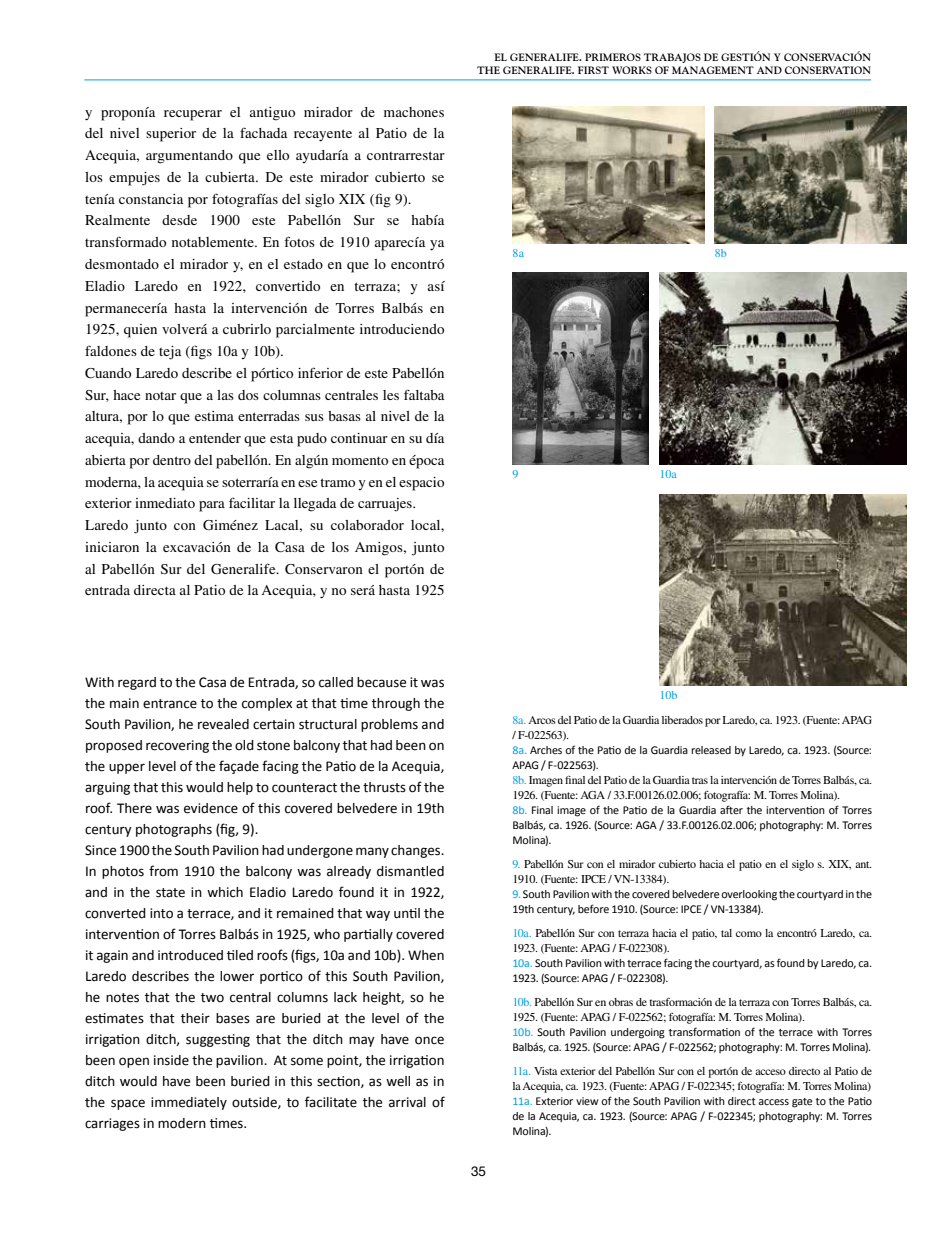
<style>
.page{position:relative;width:936px;height:1234px;background:#fff}
.page>*{position:absolute;margin:0;border:0;box-sizing:border-box;transform-origin:0 0}
.t1{font:15px/21.8px "Times LT Std";letter-spacing:.01em;color:#000}
.t2{font:15px/21px "Calibri";color:#000}
.t3{font:13.5px "Helvetica Neue LT Std";color:#000}
.t4{font:12px/15px "Calibri";letter-spacing:-.015em;color:#000}
.t5{font:12px/15px "Times LT Std";letter-spacing:-.025em;color:#000}
.t6{font:12px "Times LT Std";color:#009fe3}
.t7{font:700 10.5px/12.6px "Goudy Std";letter-spacing:.005em;color:#000;text-align:right}
.s1{color:#009fe3}
</style>
<div class="page">
<hr style="left:84px;top:80px;width:787px;height:1px;background:#009fe3">
<img style="left:714px;top:106px;width:192px;height:137px">
<img style="left:512px;top:106px;width:192px;height:137px">
<img style="left:512px;top:273px;width:136px;height:191px">
<img style="left:659px;top:273px;width:247px;height:191px">
<img style="left:659px;top:494px;width:247px;height:191px">
<p class="t1" style="left:85px;top:101px;width:361px">y proponía recuperar el antiguo mirador de machones del nivel superior de la fachada recayente al Patio de la Acequia, argumentando que ello ayudaría a contrarrestar los empujes de la cubierta. De este mirador cubierto se tenía constancia por fotografías del siglo XIX (fig 9).<br>Realmente desde 1900 este Pabellón Sur se había transformado notablemente. En fotos de 1910 aparecía ya desmontado el mirador y, en el estado en que lo encontró Eladio Laredo en 1922, convertido en terraza; y así permanecería hasta la intervención de Torres Balbás en 1925, quien volverá a cubrirlo parcialmente introduciendo faldones de teja (figs 10a y 10b).<br>Cuando Laredo describe el pórtico inferior de este Pabellón Sur, hace notar que a las dos columnas centrales les faltaba altura, por lo que estima enterradas sus basas al nivel de la acequia, dando a entender que esta pudo continuar en su día abierta por dentro del pabellón. En algún momento en época moderna, la acequia se soterraría en ese tramo y en el espacio exterior inmediato para facilitar la llegada de carruajes.<br>Laredo junto con Giménez Lacal, su colaborador local, iniciaron la excavación de la Casa de los Amigos, junto al Pabellón Sur del Generalife. Conservaron el portón de entrada directa al Patio de la Acequia, y no será hasta 1925</p>
<p class="t7" style="left:477px;top:51px;width:395px">EL GENERALIFE. PRIMEROS TRABAJOS DE GESTIÓN Y CONSERVACIÓN<br>THE GENERALIFE. FIRST WORKS OF MANAGEMENT AND CONSERVATION</p>
<p class="t6" style="left:512px;top:246px;width:13px">8a</p>
<p class="t6" style="left:714px;top:246px;width:13px">8b</p>
<p class="t6" style="left:512px;top:467px;width:7px">9</p>
<p class="t6" style="left:659px;top:467px;width:19px">10a</p>
<p class="t2" style="left:85px;top:671px;width:361px">With regard to the Casa de Entrada, so called because it was the main entrance to the complex at that time through the South Pavilion, he revealed certain structural problems and proposed recovering the old stone balcony that had been on the upper level of the façade facing the Patio de la Acequia, arguing that this would help to counteract the thrusts of the roof. There was evidence of this covered belvedere in 19th century photographs (fig, 9).<br>Since 1900 the South Pavilion had undergone many changes.<br>In photos from 1910 the balcony was already dismantled and in the state in which Eladio Laredo found it in 1922, converted into a terrace, and it remained that way until the intervention of Torres Balbás in 1925, who partially covered it again and introduced tiled roofs (figs, 10a and 10b). When Laredo describes the lower portico of this South Pavilion, he notes that the two central columns lack height, so he estimates that their bases are buried at the level of the irrigation ditch, suggesting that the ditch may have once been open inside the pavilion. At some point, the irrigation ditch would have been buried in this section, as well as in the space immediately outside, to facilitate the arrival of carriages in modern times.</p>
<p class="t3" style="left:471px;top:1162px;width:17px">35</p>
<p class="t6" style="left:659px;top:688px;width:19px">10b</p>
<p class="t5" style="left:512px;top:712px;width:361px"><span class="s1">8a.</span> Arcos del Patio de la Guardia liberados por Laredo, ca. 1923. (Fuente: APAG / F-022563).</p>
<p class="t4" style="left:512px;top:742px;width:361px"><span class="s1">8a.</span> Arches of the Patio de la Guardia released by Laredo, ca. 1923. (Source:<br>APAG / F-022563).</p>
<p class="t5" style="left:512px;top:772px;width:361px"><span class="s1">8b.</span> Imagen final del Patio de la Guardia tras la intervención de Torres Balbás, ca.<br>1926. (Fuente: AGA / 33.F.00126.02.006; fotografía: M. Torres Molina).</p>
<p class="t4" style="left:512px;top:802px;width:361px;text-align:justify"><span class="s1">8b.</span> Final image of the Patio de la Guardia after the intervention of Torres Balbás, ca. 1926. (Source: AGA / 33.F.00126.02.006; photography: M. Torres Molina).</p>
<p class="t5" style="left:512px;top:856px;width:361px"><span class="s1">9.</span> Pabellón Sur con el mirador cubierto hacia el patio en el siglo s. XIX, ant.<br>1910. (Fuente: IPCE / VN-13384).</p>
<p class="t4" style="left:512px;top:886px;width:361px"><span class="s1">9.</span> South Pavilion with the covered belvedere overlooking the courtyard in the<br>19th century, before 1910. (Source: IPCE / VN-13384).</p>
<p class="t5" style="left:512px;top:925px;width:361px"><span class="s1">10a.</span> Pabellón Sur con terraza hacia el patio, tal como la encontró Laredo, ca.<br>1923. (Fuente: APAG / F-022308).</p>
<p class="t4" style="left:512px;top:955px;width:361px"><span class="s1">10a.</span> South Pavilion with terrace facing the courtyard, as found by Laredo, ca.<br>1923. (Source: APAG / F-022308).</p>
<p class="t5" style="left:512px;top:994px;width:361px"><span class="s1">10b.</span> Pabellón Sur en obras de trasformación de la terraza con Torres Balbás, ca.<br>1925. (Fuente: APAG / F-022562; fotografía: M. Torres Molina).</p>
<p class="t4" style="left:512px;top:1024px;width:361px"><span class="s1">10b.</span> South Pavilion undergoing transformation of the terrace with Torres<br>Balbás, ca. 1925. (Source: APAG / F-022562; photography: M. Torres Molina).</p>
<p class="t5" style="left:512px;top:1063px;width:361px"><span class="s1">11a.</span> Vista exterior del Pabellón Sur con el portón de acceso directo al Patio de la Acequia, ca. 1923. (Fuente: APAG / F-022345; fotografía: M. Torres Molina)</p>
<p class="t4" style="left:512px;top:1093px;width:361px;text-align:justify"><span class="s1">11a.</span> Exterior view of the South Pavilion with direct access gate to the Patio de la Acequia, ca. 1923. (Source: APAG / F-022345; photography: M. Torres Molina).</p>
</div>
